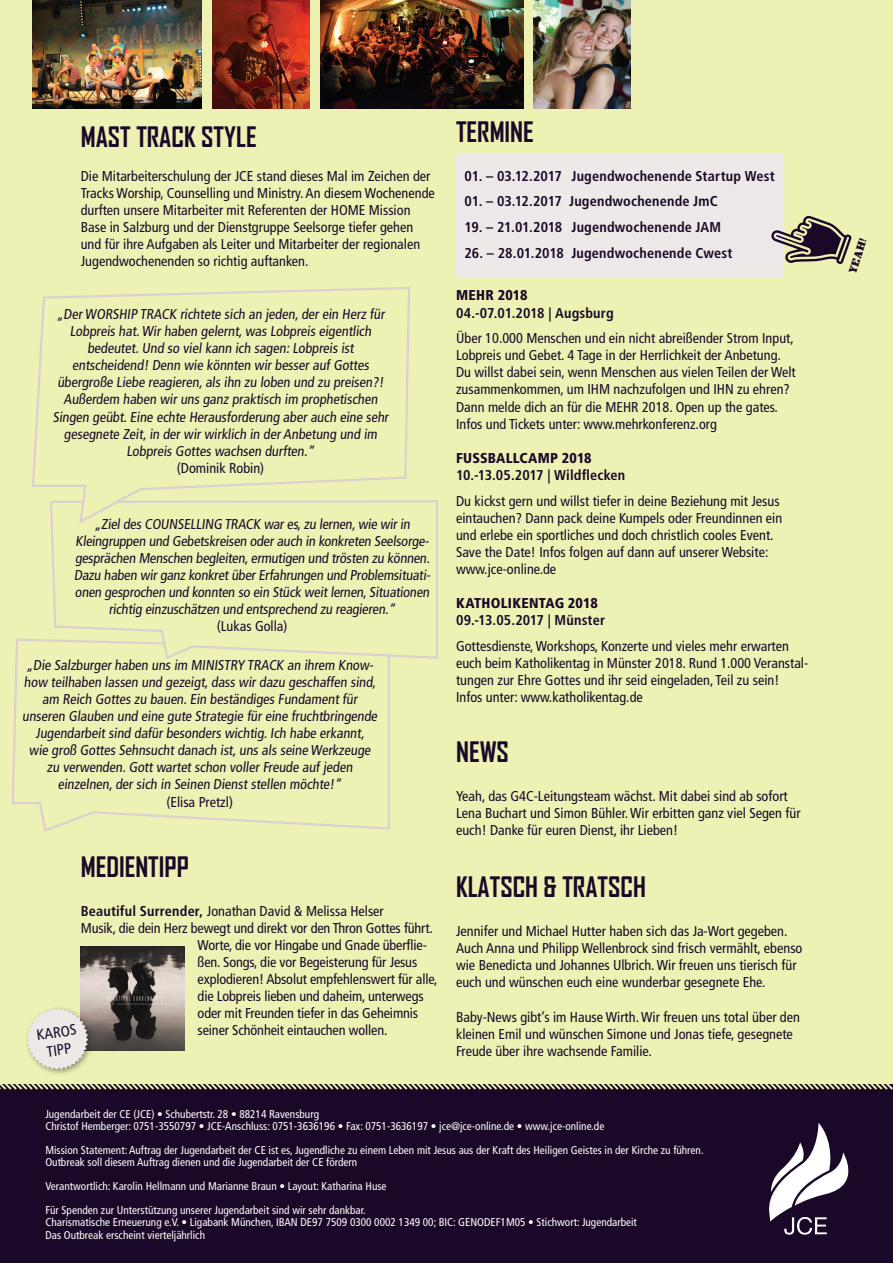
<style>
.page{position:relative;width:893px;height:1263px;background:#fff}
.page>*{position:absolute;margin:0;border:0;box-sizing:border-box;transform-origin:0 0}
.t1{font:700 27px "Agency FB";color:#190827}
.t2{font:condensed 15px/18px "Frutiger";color:#190827;text-align:center}
.t3{font:condensed 14.25px/17.1px "Frutiger";color:#190827}
.t4{font:700 condensed 14.25px "Frutiger";letter-spacing:.01em;color:#190827}
.t5{font:900 condensed 14.25px "Frutiger";letter-spacing:.015em;color:#190827}
.t6{font:12px "Canberra";color:#190827}
.t7{font:condensed 11.25px/12px "Frutiger";color:#fff}
.s1{font-weight:700}
</style>
<div class="page">
<div style="left:0;top:0;width:893px;height:1084px;background:#eef1b4"></div>
<div style="left:456px;top:154px;width:328px;height:124px;background:#ede9e8"></div>
<div style="left:0;top:1084px;width:893px;height:179px;background:#190827"></div>
<svg style="left:0;top:1084px;width:893px;height:6px"></svg>
<svg style="left:769px;top:1123px;width:80px;height:111px"></svg>
<svg style="left:11px;top:638px;width:379px;height:194px"></svg>
<img style="left:81px;top:947px;width:104px;height:103px">
<div style="left:24px;top:1005px;width:71px;height:71px;background:#231f20;opacity:.44"></div>
<svg style="left:27px;top:1008px;width:61px;height:62px;background:#e4e1d4"></svg>
<svg style="left:49px;top:500px;width:389px;height:161px"></svg>
<svg style="left:32px;top:287px;width:379px;height:239px"></svg>
<svg style="left:771px;top:215px;width:81px;height:49px"></svg>
<img style="left:33px;top:0;width:169px;height:108px">
<img style="left:213px;top:0;width:96px;height:108px">
<img style="left:534px;top:0;width:96px;height:108px">
<img style="left:320px;top:0;width:203px;height:108px">
<h1 class="t1" style="left:81px;top:120px;width:177px">MAST TRACK STYLE</h1>
<p class="t3" style="left:81px;top:167px;width:356px">Die Mitarbeiterschulung der JCE stand dieses Mal im Zeichen der Tracks Worship, Counselling und Ministry. An diesem Wochenende durften unsere Mitarbeiter mit Referenten der HOME Mission Base in Salzburg und der Dienstgruppe Seelsorge tiefer gehen und für ihre Aufgaben als Leiter und Mitarbeiter der regionalen Jugendwochenenden so richtig auftanken.</p>
<p class="t3" style="left:53px;top:305px;width:339px;text-align:center">„Der WORSHIP TRACK richtete sich an jeden,der ein Herz für Lobpreis hat.Wir haben gelernt,was Lobpreis eigentlich bedeutet.Und so viel kann ich sagen:Lobpreis ist entscheidend! Denn wie könnten wir besser auf Gottes übergroße Liebe reagieren,als ihn zu loben und zu preisen?!<br>Außerdem haben wir uns ganz praktisch im prophetischen Singen geübt.Eine echte Herausforderung aber auch eine sehr gesegnete Zeit,in der wir wirklich in der Anbetung und im Lobpreis Gottes wachsen durften.“<br>(Dominik Robin)</p>
<p class="t3" style="left:74px;top:515px;width:360px;text-align:center">„Ziel des COUNSELLING TRACK war es,zu lernen,wie wir in Kleingruppen und Gebetskreisen oder auch in konkreten Seelsorge&shy;gesprächen Menschen begleiten,ermutigen und trösten zu können.<br>Dazu haben wir ganz konkret über Erfahrungen und Problemsituati&shy;onen gesprochen und konnten so ein Stück weit lernen,Situationen richtig einzuschätzen und entsprechend zu reagieren.“<br>(Lukas Golla)</p>
<p class="t3" style="left:22px;top:656px;width:359px;text-align:center">„Die Salzburger haben uns im MINISTRY TRACK an ihrem Know&shy;how teilhaben lassen und gezeigt,dass wir dazu geschaffen sind, am Reich Gottes zu bauen.Ein beständiges Fundament für unseren Glauben und eine gute Strategie für eine fruchtbringende Jugendarbeit sind dafür besonders wichtig.Ich habe erkannt,<br>wie groß Gottes Sehnsucht danach ist,uns als seine Werkzeuge zu verwenden.Gott wartet schon voller Freude auf jeden einzelnen,der sich in Seinen Dienst stellen möchte!“<br>(Elisa Pretzl)</p>
<h1 class="t1" style="left:81px;top:850px;width:110px">MEDIENTIPP</h1>
<p class="t3" style="left:81px;top:902px;width:305px"><span class="s1">Beautiful Surrender,</span> Jonathan David &amp; Melissa Helser</p>
<p class="t3" style="left:81px;top:919px;width:354px">Musik, die dein Herz bewegt und direkt vor den Thron Gottes führt.</p>
<p class="t3" style="left:198px;top:936px;width:231px">Worte, die vor Hingabe und Gnade überflie-</p>
<p class="t3" style="left:198px;top:954px;width:221px">ßen. Songs, die vor Begeisterung für Jesus</p>
<p class="t3" style="left:198px;top:971px;width:241px">explodieren! Absolut empfehlenswert für alle,</p>
<p class="t3" style="left:198px;top:988px;width:228px">die Lobpreis lieben und daheim, unterwegs</p>
<p class="t3" style="left:198px;top:1005px;width:222px">oder mit Freunden tiefer in das Geheimnis</p>
<p class="t3" style="left:198px;top:1022px;width:191px">seiner Schönheit eintauchen wollen.</p>
<p class="t2" style="left:36px;top:1026px;width:42px;rotate:-8deg">KAROS<br>TIPP</p>
<h1 class="t1" style="left:456px;top:115px;width:79px">TERMINE</h1>
<p class="t4" style="left:465px;top:167px;width:312px">01. – 03.12.2017 Jugendwochenende Startup West</p>
<p class="t4" style="left:465px;top:193px;width:255px">01. – 03.12.2017 Jugendwochenende JmC</p>
<p class="t4" style="left:465px;top:219px;width:258px">19. – 21.01.2018 Jugendwochenende JAM</p>
<p class="t4" style="left:465px;top:244px;width:269px">26. – 28.01.2018 Jugendwochenende Cwest</p>
<p class="t5" style="left:456px;top:287px;width:73px">MEHR 2018</p>
<p class="t4" style="left:456px;top:304px;width:159px">04.-07.01.2018 | Augsburg</p>
<p class="t3" style="left:456px;top:330px;width:341px">Über 10.000 Menschen und ein nicht abreißender Strom Input, Lobpreis und Gebet. 4 Tage in der Herrlichkeit der Anbetung.<br>Du willst dabei sein, wenn Menschen aus vielen Teilen der Welt zusammenkommen, um IHM nachzufolgen und IHN zu ehren?<br>Dann melde dich an für die MEHR 2018. Open up the gates.<br>Infos und Tickets unter: www.mehrkonferenz.org</p>
<p class="t5" style="left:456px;top:449px;width:137px">FUSSBALLCAMP 2018</p>
<p class="t4" style="left:456px;top:466px;width:171px">10.-13.05.2017 | Wildflecken</p>
<p class="t3" style="left:456px;top:492px;width:328px">Du kickst gern und willst tiefer in deine Beziehung mit Jesus eintauchen? Dann pack deine Kumpels oder Freundinnen ein und erlebe ein sportliches und doch christlich cooles Event.<br>Save the Date! Infos folgen auf dann auf unserer Website: www.jce-online.de</p>
<p class="t5" style="left:456px;top:595px;width:143px">KATHOLIKENTAG 2018</p>
<p class="t4" style="left:456px;top:612px;width:150px">09.-13.05.2017 | Münster</p>
<p class="t3" style="left:456px;top:637px;width:354px">Gottesdienste, Workshops, Konzerte und vieles mehr erwarten euch beim Katholikentag in Münster 2018. Rund 1.000 Veranstal&shy;tungen zur Ehre Gottes und ihr seid eingeladen, Teil zu sein!<br>Infos unter: www.katholikentag.de</p>
<h1 class="t1" style="left:456px;top:735px;width:54px">NEWS</h1>
<p class="t3" style="left:456px;top:788px;width:346px">Yeah, das G4C-Leitungsteam wächst. Mit dabei sind ab sofort<br>Lena Buchart und Simon Bühler. Wir erbitten ganz viel Segen für euch! Danke für euren Dienst, ihr Lieben!</p>
<h1 class="t1" style="left:456px;top:870px;width:191px">KLATSCH &amp; TRATSCH</h1>
<p class="t3" style="left:456px;top:923px;width:348px">Jennifer und Michael Hutter haben sich das Ja-Wort gegeben.<br>Auch Anna und Philipp Wellenbrock sind frisch vermählt, ebenso wie Benedicta und Johannes Ulbrich. Wir freuen uns tierisch für euch und wünschen euch eine wunderbar gesegnete Ehe.</p>
<p class="t3" style="left:456px;top:1008px;width:345px">Baby-News gibt’s im Hause Wirth. Wir freuen uns total über den kleinen Emil und wünschen Simone und Jonas tiefe, gesegnete<br>Freude über ihre wachsende Familie.</p>
<p class="t7" style="left:45px;top:1108px;width:560px">Jugendarbeit der CE (JCE) • Schubertstr. 28 • 88214 Ravensburg<br>Christof Hemberger: 0751-3550797 • JCE-Anschluss: 0751-3636196 • Fax: 0751-3636197 • jce@jce-online.de • www.jce-online.de</p>
<p class="t7" style="left:45px;top:1144px;width:660px">Mission Statement: Auftrag der Jugendarbeit der CE ist es, Jugendliche zu einem Leben mit Jesus aus der Kraft des Heiligen Geistes in der Kirche zu führen.<br>Outbreak soll diesem Auftrag dienen und die Jugendarbeit der CE fördern</p>
<p class="t7" style="left:45px;top:1174px;width:343px;line-height:24px">Verantwortlich: Karolin Hellmann und Marianne Braun • Layout: Katharina Huse<br>Für Spenden zur Unterstützung unserer Jugendarbeit sind wir sehr dankbar.</p>
<p class="t7" style="left:45px;top:1216px;width:593px;line-height:12.8px">Charismatische Erneuerung e.V. • Ligabank München, IBAN DE97 7509 0300 0002 1349 00; BIC: GENODEF1M05 • Stichwort: Jugendarbeit<br>Das Outbreak erscheint vierteljährlich</p>
<p class="t6" style="left:846px;top:271px;width:39px;rotate:-72deg">YEAH!</p>
</div>
